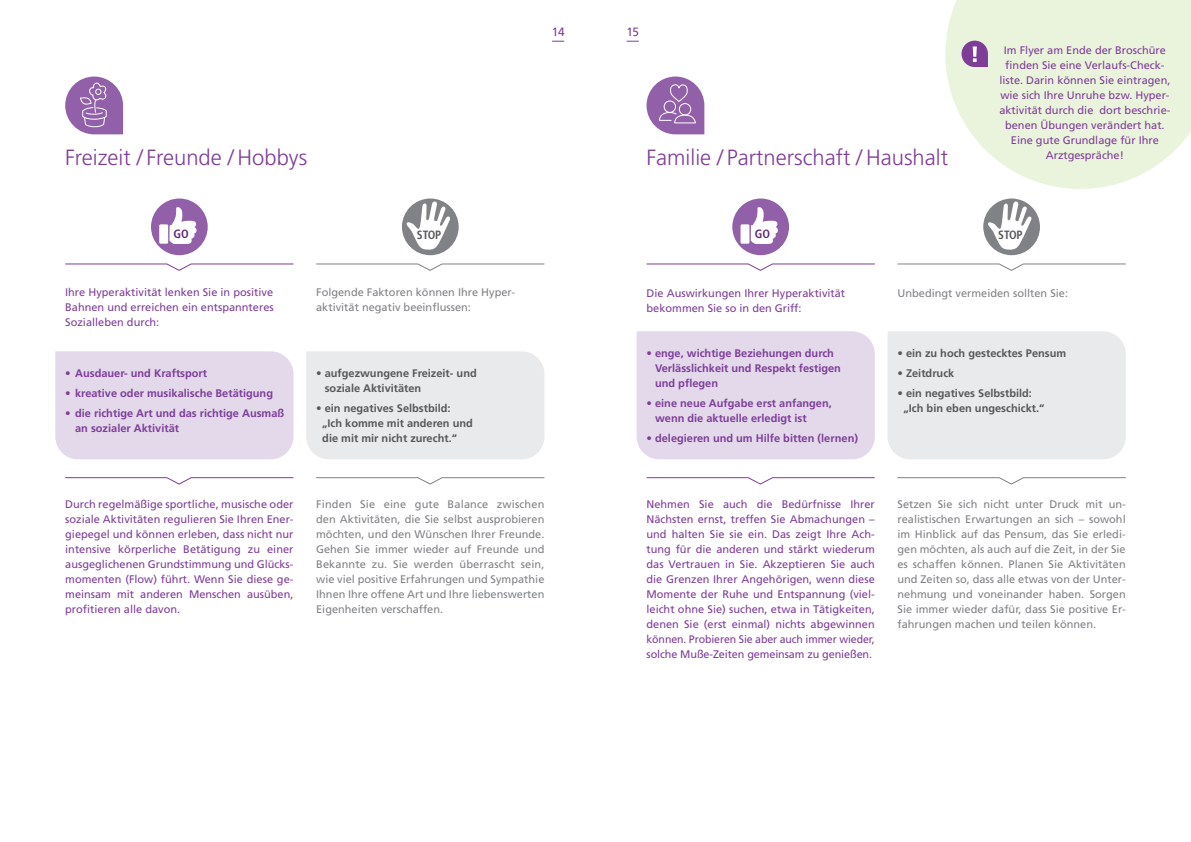
<style>
.page{position:relative;width:1191px;height:842px;background:#fff}
.page>*{position:absolute;margin:0;border:0;box-sizing:border-box;transform-origin:0 0}
.t1{font:300 22px "Frutiger";color:#7e3e98}
.t2{font:700 condensed 12px "Frutiger LT Std";letter-spacing:-.01em;color:#57585a}
.t3{font:700 condensed 12px "Frutiger LT Std";color:#602872}
.t4{font:12px "Frutiger";color:#7e3e98}
.t5{font:11px/15px "Frutiger";color:#7e3e98;text-align:justify}
.t6{font:11px/15px "Frutiger";color:#808285;text-align:justify}
.t7{font:700 11px/15px "Frutiger";color:#7e3e98}
.t8{font:700 11px/15px "Frutiger";color:#57585a}
</style>
<div class="page">
<svg style="left:945px;top:0;width:246px;height:189px;background:#ecf5e0"></svg>
<div style="left:55px;top:351px;width:238px;height:108px;background:#e3d9eb"></div>
<div style="left:306px;top:351px;width:238px;height:108px;background:#e9eaeb"></div>
<div style="left:646px;top:77px;width:58px;height:57px;background:#9160a8;border-radius:29px"></div>
<div style="left:663px;top:101px;width:13px;height:12px;border:1px solid #fff;border-radius:50%"></div>
<div style="left:679px;top:103px;width:12px;height:12px;border:1px solid #fff;border-radius:50%"></div>
<svg style="left:659px;top:112px;width:37px;height:12px"></svg>
<svg style="left:669px;top:84px;width:19px;height:18px"></svg>
<div style="left:961px;top:41px;width:27px;height:26px;background:#7e3e98;border-radius:13px"></div>
<svg style="left:972px;top:46px;width:4px;height:16px"></svg>
<svg style="left:316px;top:477px;width:229px;height:8px"></svg>
<svg style="left:65px;top:477px;width:229px;height:8px"></svg>
<svg style="left:897px;top:477px;width:229px;height:8px"></svg>
<svg style="left:646px;top:477px;width:229px;height:8px"></svg>
<svg style="left:897px;top:263px;width:229px;height:8px"></svg>
<svg style="left:316px;top:263px;width:229px;height:8px"></svg>
<svg style="left:646px;top:263px;width:229px;height:8px"></svg>
<svg style="left:65px;top:263px;width:229px;height:8px"></svg>
<div style="left:732px;top:198px;width:57px;height:57px;background:#9160a8;border-radius:50%"></div>
<svg style="left:751px;top:207px;width:27px;height:37px"></svg>
<div style="left:740px;top:224px;width:9px;height:20px;background:#fff"></div>
<div style="left:151px;top:198px;width:57px;height:57px;background:#9160a8;border-radius:50%"></div>
<svg style="left:169px;top:207px;width:27px;height:37px"></svg>
<div style="left:159px;top:224px;width:9px;height:20px;background:#fff"></div>
<div style="left:983px;top:198px;width:57px;height:57px;background:#808285;border-radius:50%"></div>
<svg style="left:987px;top:201px;width:44px;height:49px"></svg>
<div style="left:402px;top:198px;width:57px;height:57px;background:#808285;border-radius:50%"></div>
<svg style="left:406px;top:201px;width:44px;height:49px"></svg>
<div style="left:636px;top:331px;width:238px;height:128px;background:#e3d9eb"></div>
<div style="left:888px;top:331px;width:237px;height:128px;background:#e9eaeb"></div>
<div style="left:65px;top:77px;width:58px;height:57px;background:#9160a8;border-radius:29px"></div>
<svg style="left:80px;top:82px;width:29px;height:53px"></svg>
<svg style="left:626px;top:41px;width:13px;height:1px"></svg>
<svg style="left:552px;top:41px;width:12px;height:1px"></svg>
<p class="t4" style="left:552px;top:25px;width:14px">14</p>
<p class="t4" style="left:626px;top:25px;width:14px">15</p>
<h1 class="t1" style="left:65px;top:145px;width:243px">Freizeit / Freunde / Hobbys</h1>
<h1 class="t1" style="left:646px;top:145px;width:303px">Familie / Partnerschaft / Haushalt</h1>
<p class="t5" style="left:999px;top:42px;width:173px;text-align:center">Im Flyer am Ende der Broschüre finden Sie eine Verlaufs-Check&shy;liste. Darin können Sie eintragen, wie sich Ihre Unruhe bzw. Hyper&shy;aktivität durch die dort beschrie&shy;benen Übungen verändert hat.<br>Eine gute Grundlage für Ihre<br>Arztgespräche!</p>
<p class="t3" style="left:173px;top:226px;width:17px">GO</p>
<p class="t2" style="left:417px;top:228px;width:26px">STOP</p>
<p class="t3" style="left:755px;top:226px;width:17px">GO</p>
<p class="t2" style="left:998px;top:228px;width:26px">STOP</p>
<p class="t5" style="left:65px;top:285px;width:209px">Ihre Hyperaktivität lenken Sie in positive</p>
<p class="t6" style="left:897px;top:285px;width:172px">Unbedingt vermeiden sollten Sie:</p>
<p class="t5" style="left:65px;top:300px;width:210px">Bahnen und erreichen ein entspannteres<br>Sozialleben durch:</p>
<p class="t6" style="left:316px;top:285px;width:201px">Folgende Faktoren können Ihre Hyper&shy;aktivität negativ beeinflussen:</p>
<p class="t5" style="left:646px;top:285px;width:200px">Die Auswirkungen Ihrer Hyperaktivität bekommen Sie so in den Griff:</p>
<p class="t7" style="left:65px;top:366px;width:143px">• Ausdauer- und Kraftsport</p>
<p class="t7" style="left:65px;top:386px;width:209px">• kreative oder musikalische Betätigung</p>
<p class="t7" style="left:75px;top:406px;width:211px;text-indent:-10px">• die richtige Art und das richtige Ausmaß an sozialer Aktivität</p>
<p class="t8" style="left:325px;top:366px;width:153px;text-indent:-9px">• aufgezwungene Freizeit- und soziale Aktivitäten</p>
<p class="t8" style="left:322px;top:401px;width:152px;text-indent:-6px">• ein negatives Selbstbild: „Ich komme mit anderen und die mit mir nicht zurecht.“</p>
<p class="t7" style="left:655px;top:346px;width:187px;text-indent:-9px">• enge, wichtige Beziehungen durch<br>Verlässlichkeit und Respekt festigen und pflegen</p>
<p class="t7" style="left:655px;top:396px;width:178px;text-indent:-9px">• eine neue Aufgabe erst anfangen, wenn die aktuelle erledigt ist</p>
<p class="t7" style="left:646px;top:431px;width:213px">• delegieren und um Hilfe bitten (lernen)</p>
<p class="t8" style="left:897px;top:346px;width:170px">• ein zu hoch gestecktes Pensum</p>
<p class="t8" style="left:897px;top:366px;width:58px">• Zeitdruck</p>
<p class="t8" style="left:903px;top:386px;width:142px;text-indent:-6px">• ein negatives Selbstbild: „Ich bin eben ungeschickt.“</p>
<p class="t5" style="left:65px;top:496px;width:230px">Durch regelmäßige sportliche, musische oder soziale Aktivitäten regulieren Sie Ihren Ener&shy;giepegel und können erleben, dass nicht nur intensive körperliche Betätigung zu einer ausgeglichenen Grundstimmung und Glücks&shy;momenten (Flow) führt. Wenn Sie diese ge&shy;meinsam mit anderen Menschen ausüben, profitieren alle davon.</p>
<p class="t6" style="left:316px;top:496px;width:230px">Finden Sie eine gute Balance zwischen den Aktivitäten, die Sie selbst ausprobieren möchten, und den Wünschen Ihrer Freunde.<br>Gehen Sie immer wieder auf Freunde und Bekannte zu. Sie werden überrascht sein, wie viel positive Erfahrungen und Sympathie Ihnen Ihre offene Art und Ihre liebenswerten Eigenheiten verschaffen.</p>
<p class="t5" style="left:646px;top:497px;width:230px">Nehmen Sie auch die Bedürfnisse Ihrer Nächsten ernst, treffen Sie Abmachungen – und halten Sie sie ein. Das zeigt Ihre Ach&shy;tung für die anderen und stärkt wiederum das Vertrauen in Sie. Akzeptieren Sie auch die Grenzen Ihrer Angehörigen, wenn diese Momente der Ruhe und Entspannung (viel&shy;leicht ohne Sie) suchen, etwa in Tätigkeiten, denen Sie (erst einmal) nichts abgewinnen können. Probieren Sie aber auch immer wieder, solche Muße-Zeiten gemeinsam zu genießen.</p>
<p class="t6" style="left:897px;top:496px;width:230px">Setzen Sie sich nicht unter Druck mit un&shy;realistischen Erwartungen an sich – sowohl im Hinblick auf das Pensum, das Sie erledi&shy;gen möchten, als auch auf die Zeit, in der Sie es schaffen können. Planen Sie Aktivitäten und Zeiten so, dass alle etwas von der Unter&shy;nehmung und voneinander haben. Sorgen Sie immer wieder dafür, dass Sie positive Er&shy;fahrungen machen und teilen können.</p>
</div>
